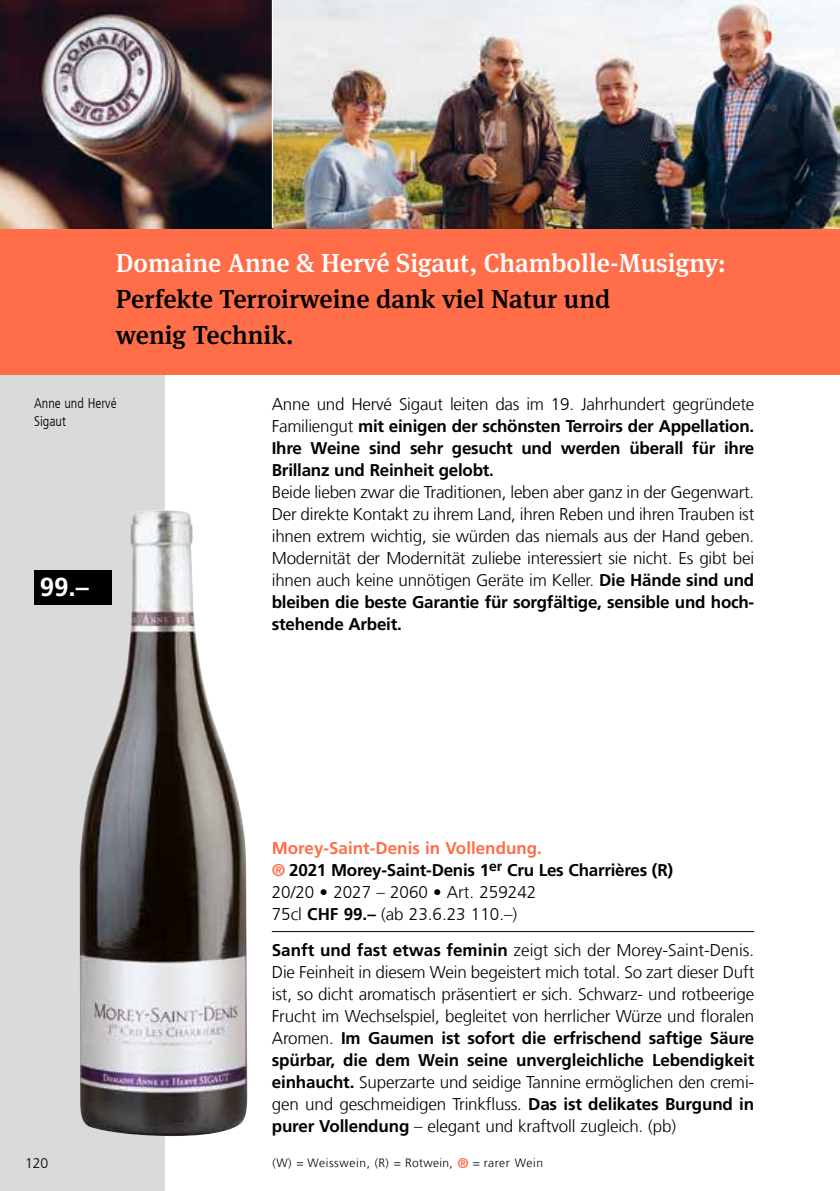
<style>
.page{position:relative;width:840px;height:1191px;background:#fff}
.page>*{position:absolute;margin:0;border:0;box-sizing:border-box;transform-origin:0 0}
.t1{font:500 26px/36px "Meta Serif Pro";color:#000}
.t2{font:500 26px "Meta Serif Pro";color:#fff}
.t3{font:700 26px "Frutiger LT Com";color:#fff}
.t4{font:300 17px/22px "Frutiger LT Com";letter-spacing:-.015em;color:#000;text-align:justify}
.t5{font:700 17px/22px "Frutiger LT Com";letter-spacing:-.015em;color:#000;text-align:justify}
.t6{font:300 condensed 14px/18px "Frutiger LT Com";color:#000}
.t7{font:300 14px "Frutiger LT Com";color:#000}
.t8{font:300 12px "Frutiger LT Com";letter-spacing:.05em;color:#000}
.s1{font-weight:300}
.s2{font-weight:700}
.s3{color:#ff6e49}
.s4{font-weight:700;font-size:14px;color:#ff6e49}
</style>
<div class="page">
<hr style="left:272px;top:931px;width:481px;height:1px;background:#000">
<div style="left:0;top:0;width:164px;height:1191px;background:#dadada"></div>
<div style="left:0;top:228px;width:839px;height:146px;background:#ff6e49"></div>
<img style="left:273px;top:0;width:566px;height:228px">
<img style="left:0;top:0;width:272px;height:228px">
<img style="left:80px;top:510px;width:167px;height:626px">
<div style="left:34px;top:570px;width:78px;height:34px;background:#000"></div>
<h1 class="t2" style="left:116px;top:243px;width:611px">Domaine Anne &amp; Hervé Sigaut, Chambolle-Musigny:</h1>
<h1 class="t1" style="left:116px;top:279px;width:496px">Perfekte Terroirweine dank viel Natur und wenig Technik.</h1>
<p class="t6" style="left:34px;top:394px;width:84px">Anne und Hervé<br>Sigaut</p>
<h1 class="t3" style="left:40px;top:571px;width:51px">99.–</h1>
<p class="t7" style="left:25px;top:1155px;width:25px">120</p>
<p class="t5" style="left:272px;top:393px;width:483px"><span class="s1">Anne und Hervé Sigaut leiten das im 19. Jahrhundert gegründete Familiengut</span> mit einigen der schönsten Terroirs der Appellation.<br>Ihre Weine sind sehr gesucht und werden überall für ihre Brillanz und Reinheit gelobt.</p>
<p class="t4" style="left:272px;top:481px;width:483px">Beide lieben zwar die Traditionen, leben aber ganz in der Gegenwart.<br>Der direkte Kontakt zu ihrem Land, ihren Reben und ihren Trauben ist ihnen extrem wichtig, sie würden das niemals aus der Hand geben.<br>Modernität der Modernität zuliebe interessiert sie nicht. Es gibt bei ihnen auch keine unnötigen Geräte im Keller. <span class="s2">Die Hände sind und bleiben die beste Garantie für sorgfältige, sensible und hoch&shy;stehende Arbeit.</span></p>
<p class="t5" style="left:272px;top:837px;width:402px;text-align:left"><span class="s3">Morey-Saint-Denis in Vollendung.<br>®</span> 2021 Morey-Saint-Denis 1<sup>er</sup> Cru Les Charrières (R)<br><span class="s1">20/20 • 2027 – 2060 • Art. 259242<br>75cl</span> CHF 99.– <span class="s1">(ab 23.6.23 110.–)</span></p>
<p class="t4" style="left:272px;top:938px;width:483px"><span class="s2">Sanft und fast etwas feminin</span> zeigt sich der Morey-Saint-Denis.<br>Die Feinheit in diesem Wein begeistert mich total. So zart dieser Duft ist, so dicht aromatisch präsentiert er sich. Schwarz- und rotbeerige Frucht im Wechselspiel, begleitet von herrlicher Würze und floralen Aromen. <span class="s2">Im Gaumen ist sofort die erfrischend saftige Säure spürbar, die dem Wein seine unvergleichliche Lebendigkeit einhaucht.</span> Superzarte und seidige Tannine ermöglichen den cremi&shy;gen und geschmeidigen Trinkfluss. <span class="s2">Das ist delikates Burgund in purer Vollendung</span> – elegant und kraftvoll zugleich. (pb)</p>
<p class="t8" style="left:272px;top:1155px;width:272px">(W) = Weisswein, (R) = Rotwein, <span class="s4">®</span> = rarer Wein</p>
</div>
